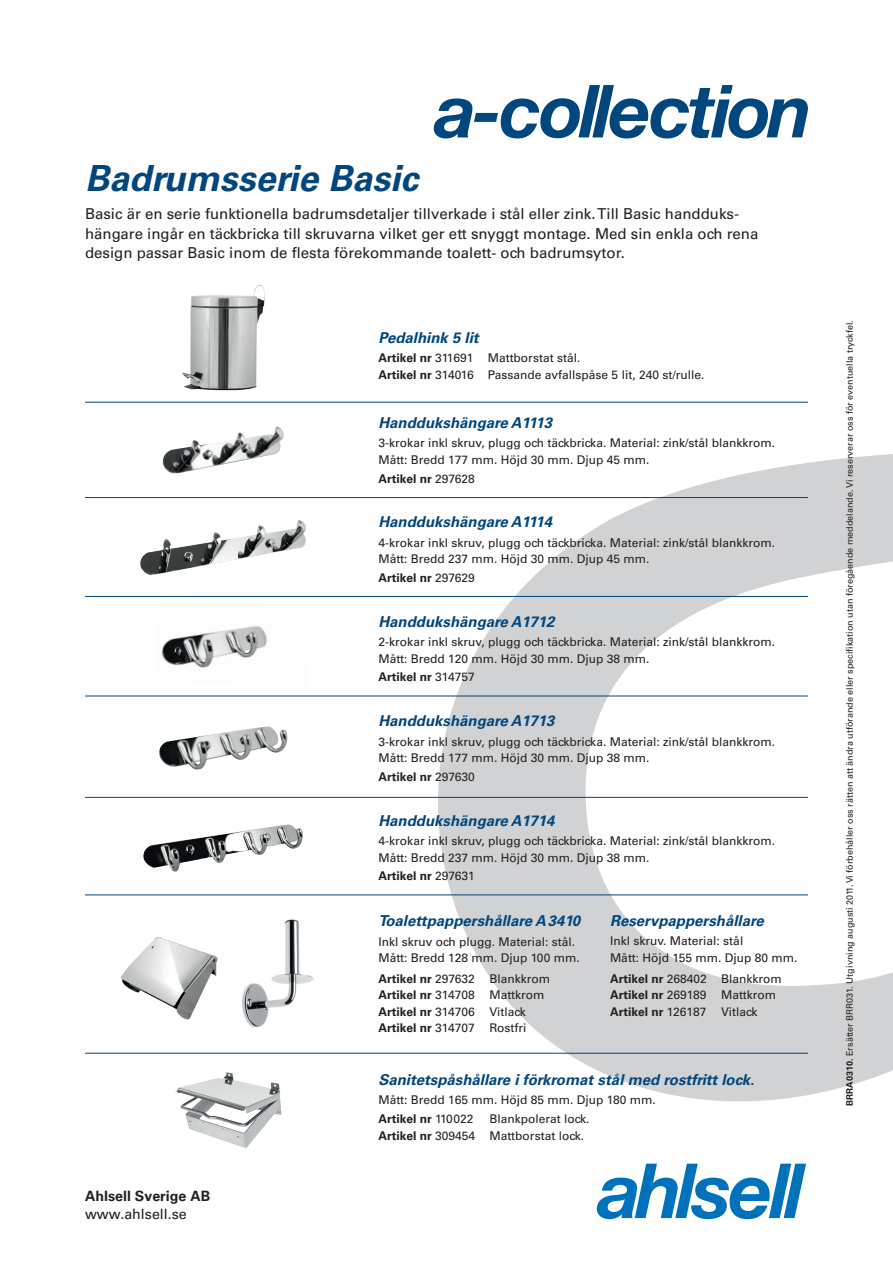
<style>
.page{position:relative;width:893px;height:1263px;background:#fff}
.page>*{position:absolute;margin:0;border:0;box-sizing:border-box;transform-origin:0 0}
.Produkt_text_8p{font:italic 700 36px "Univers";color:#01467d}
.Produkt_text_8p-2{font:15px/19.5px "Univers";color:#231f20}
.Prod_Rubrik_12p{font:italic 700 15px "Univers";color:#01467d}
.Artikel_nr_9p{font:700 14.25px "Univers";color:#231f20}
.Produkt_text_9p{font:14.25px "Univers";color:#231f20}
.Produkt_text_8p-3{font:12px "Univers";color:#231f20}
.Produkt_text_8p-4{font:700 12px "Univers";color:#231f20}
.t1{font:9px "Univers";color:#231f20}
.s1{font-weight:700}
.s2{font-weight:400}
</style>
<div class="page">
<svg style="left:438px;top:454px;width:455px;height:647px"></svg>
<img style="left:161px;top:626px;width:107px;height:42px">
<svg style="left:434px;top:85px;width:374px;height:53px"></svg>
<svg style="left:597px;top:1164px;width:209px;height:55px"></svg>
<hr style="left:85px;top:402px;width:723px;height:1px;background:#01467d">
<hr style="left:85px;top:497px;width:723px;height:1px;background:#01467d">
<hr style="left:85px;top:596px;width:723px;height:1px;background:#01467d">
<hr style="left:85px;top:696px;width:723px;height:1px;background:#01467d">
<hr style="left:85px;top:797px;width:723px;height:1px;background:#01467d">
<hr style="left:85px;top:894px;width:723px;height:1px;background:#01467d">
<hr style="left:85px;top:1053px;width:723px;height:1px;background:#01467d">
<img style="left:162px;top:426px;width:122px;height:48px">
<img style="left:140px;top:520px;width:166px;height:55px">
<img style="left:159px;top:727px;width:129px;height:43px">
<img style="left:121px;top:937px;width:96px;height:82px">
<img style="left:143px;top:824px;width:160px;height:48px">
<img style="left:242px;top:919px;width:72px;height:109px">
<img style="left:175px;top:1072px;width:107px;height:76px">
<img style="left:182px;top:285px;width:83px;height:105px">
<p class="Produkt_text_8p" style="left:85px;top:157px;width:335px">Badrumsserie Basic</p>
<p class="Produkt_text_8p-2" style="left:85px;top:204px;width:675px">Basic är en serie funktionella badrumsdetaljer tillverkade i stål eller zink. Till Basic handduks&shy;hängare ingår en täckbricka till skruvarna vilket ger ett snyggt montage. Med sin enkla och rena design passar Basic inom de flesta förekommande toalett- och badrumsytor.</p>
<p class="Prod_Rubrik_12p" style="left:378px;top:329px;width:102px">Pedalhink 5 lit</p>
<p class="Produkt_text_8p-3" style="left:378px;top:351px;width:204px"><span class="s1">Artikel nr</span> 311691 Mattborstat stål.</p>
<p class="Produkt_text_8p-3" style="left:378px;top:368px;width:327px"><span class="s1">Artikel nr</span> 314016 Passande avfallspåse 5 lit, 240 st/rulle.</p>
<p class="Prod_Rubrik_12p" style="left:378px;top:414px;width:175px">Handdukshängare A1113</p>
<p class="Produkt_text_8p-3" style="left:378px;top:436px;width:398px">3-krokar inkl skruv, plugg och täckbricka. Material: zink/stål blankkrom.</p>
<p class="Produkt_text_8p-3" style="left:378px;top:453px;width:272px">Mått: Bredd 177 mm. Höjd 30 mm. Djup 45 mm.</p>
<p class="Produkt_text_8p-4" style="left:378px;top:471px;width:98px">Artikel nr <span class="s2">297628</span></p>
<p class="Prod_Rubrik_12p" style="left:378px;top:513px;width:175px">Handdukshängare A1114</p>
<p class="Produkt_text_8p-3" style="left:378px;top:535px;width:398px">4-krokar inkl skruv, plugg och täckbricka. Material: zink/stål blankkrom.</p>
<p class="Produkt_text_8p-3" style="left:378px;top:552px;width:273px">Mått: Bredd 237 mm. Höjd 30 mm. Djup 45 mm.</p>
<p class="Produkt_text_8p-4" style="left:378px;top:571px;width:98px">Artikel nr <span class="s2">297629</span></p>
<p class="Prod_Rubrik_12p" style="left:378px;top:613px;width:177px">Handdukshängare A1712</p>
<p class="Produkt_text_8p-3" style="left:378px;top:635px;width:398px">2-krokar inkl skruv, plugg och täckbricka. Material: zink/stål blankkrom.</p>
<p class="Produkt_text_8p-3" style="left:378px;top:651px;width:272px">Mått: Bredd 120 mm. Höjd 30 mm. Djup 38 mm.</p>
<p class="Produkt_text_8p-4" style="left:378px;top:670px;width:98px">Artikel nr <span class="s2">314757</span></p>
<p class="Prod_Rubrik_12p" style="left:378px;top:712px;width:177px">Handdukshängare A1713</p>
<p class="Produkt_text_8p-3" style="left:378px;top:734px;width:398px">3-krokar inkl skruv, plugg och täckbricka. Material: zink/stål blankkrom.</p>
<p class="Produkt_text_8p-3" style="left:378px;top:751px;width:272px">Mått: Bredd 177 mm. Höjd 30 mm. Djup 38 mm.</p>
<p class="Produkt_text_8p-4" style="left:378px;top:769px;width:98px">Artikel nr <span class="s2">297630</span></p>
<p class="Prod_Rubrik_12p" style="left:378px;top:811px;width:177px">Handdukshängare A1714</p>
<p class="Produkt_text_8p-3" style="left:378px;top:834px;width:398px">4-krokar inkl skruv, plugg och täckbricka. Material: zink/stål blankkrom.</p>
<p class="Produkt_text_8p-3" style="left:378px;top:850px;width:273px">Mått: Bredd 237 mm. Höjd 30 mm. Djup 38 mm.</p>
<p class="Produkt_text_8p-4" style="left:378px;top:869px;width:98px">Artikel nr <span class="s2">297631</span></p>
<p class="Prod_Rubrik_12p" style="left:378px;top:912px;width:203px">Toalettpappershållare A3410</p>
<p class="Produkt_text_8p-3" style="left:378px;top:934px;width:198px">Inkl skruv och plugg. Material: stål.</p>
<p class="Produkt_text_8p-3" style="left:378px;top:951px;width:203px">Mått: Bredd 128 mm. Djup 100 mm.</p>
<p class="Produkt_text_8p-3" style="left:378px;top:971px;width:173px"><span class="s1">Artikel nr</span> 297632 Blankkrom</p>
<p class="Produkt_text_8p-3" style="left:378px;top:988px;width:168px"><span class="s1">Artikel nr</span> 314708 Mattkrom</p>
<p class="Produkt_text_8p-3" style="left:378px;top:1004px;width:149px"><span class="s1">Artikel nr</span> 314706 Vitlack</p>
<p class="Produkt_text_8p-3" style="left:378px;top:1021px;width:150px"><span class="s1">Artikel nr</span> 314707 Rostfri</p>
<p class="Prod_Rubrik_12p" style="left:610px;top:912px;width:155px">Reservpappershållare</p>
<p class="Produkt_text_8p-3" style="left:610px;top:934px;width:135px">Inkl skruv. Material: stål</p>
<p class="Produkt_text_8p-3" style="left:610px;top:950px;width:189px">Mått: Höjd 155 mm. Djup 80 mm.</p>
<p class="Produkt_text_8p-3" style="left:610px;top:971px;width:173px"><span class="s1">Artikel nr</span> 268402 Blankkrom</p>
<p class="Produkt_text_8p-3" style="left:610px;top:988px;width:168px"><span class="s1">Artikel nr</span> 269189 Mattkrom</p>
<p class="Produkt_text_8p-3" style="left:610px;top:1004px;width:149px"><span class="s1">Artikel nr</span> 126187 Vitlack</p>
<p class="Artikel_nr_9p" style="left:85px;top:1188px;width:127px">Ahlsell Sverige AB</p>
<p class="Produkt_text_9p" style="left:85px;top:1206px;width:103px">www.ahlsell.se</p>
<p class="Prod_Rubrik_12p" style="left:378px;top:1071px;width:377px">Sanitetspåshållare i förkromat stål med rostfritt lock.</p>
<p class="Produkt_text_8p-3" style="left:378px;top:1093px;width:279px">Mått: Bredd 165 mm. Höjd 85 mm. Djup 180 mm.</p>
<p class="Produkt_text_8p-4" style="left:378px;top:1112px;width:96px">Artikel nr <span class="s2">110022</span></p>
<p class="Produkt_text_8p-3" style="left:489px;top:1112px;width:102px">Blankpolerat lock.</p>
<p class="Produkt_text_8p-3" style="left:378px;top:1128px;width:207px"><span class="s1">Artikel nr</span> 309454 Mattborstat lock.</p>
<p class="t1" style="left:844px;top:1106px;width:787px;rotate:-90deg"><span class="s1">BRRA0310.</span> Ersätter BRR031. Utgivning augusti 2011. Vi förbehåller oss rätten att ändra utförande eller specifikation utan föregående meddelande. Vi reserverar oss för eventuella tryckfel.</p>
</div>
